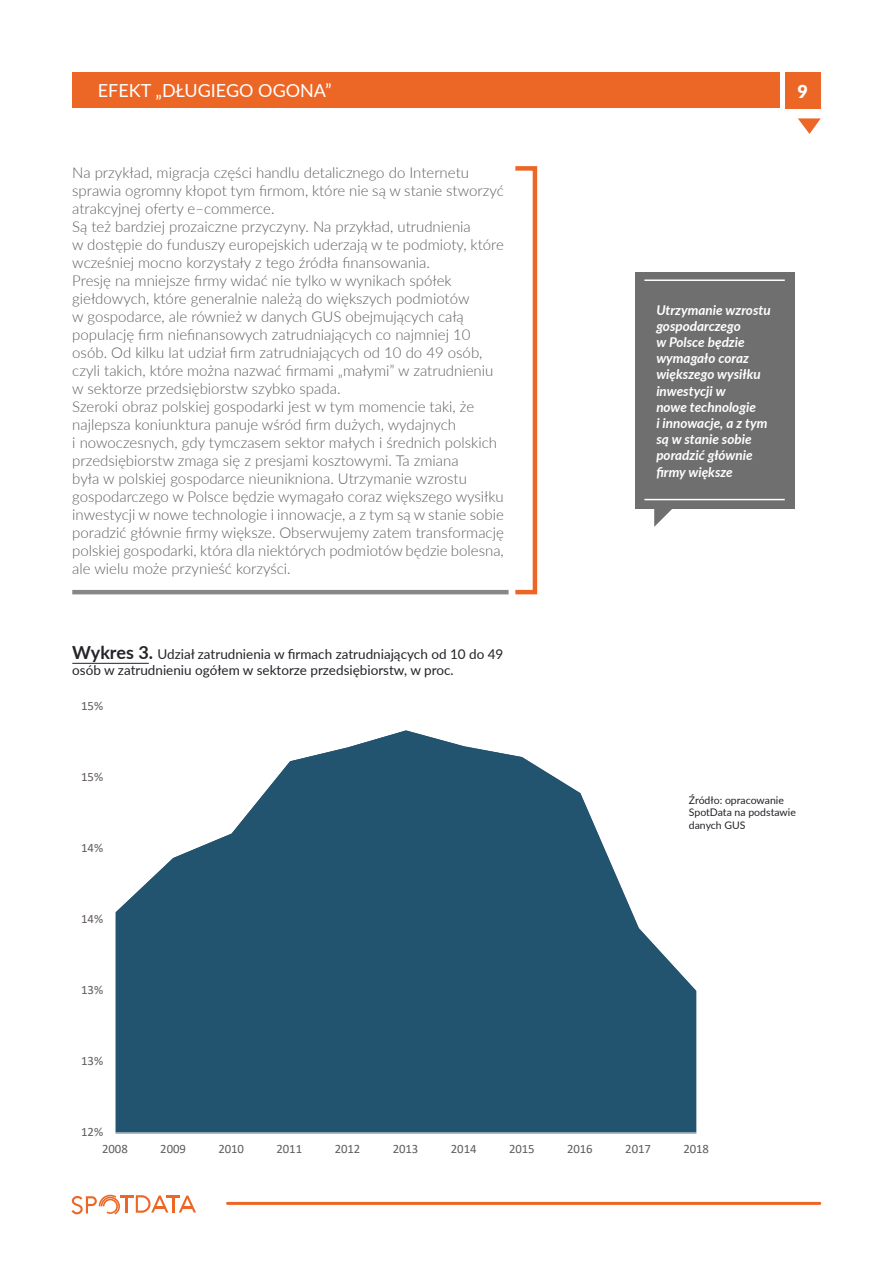
<style>
.page{position:relative;width:893px;height:1263px;background:#fff}
.page>*{position:absolute;margin:0;border:0;box-sizing:border-box;transform-origin:0 0}
.t1{font:18px "Lato";color:#fff}
.t2{font:900 18px "Lato";color:#fff}
.t3{font:300 15px/18px "Lato";color:#5f5f5e}
.t4{font:italic 700 13.5px/16.2px "Lato";color:#fff}
.t5{font:13.5px/16.2px "Lato";color:#232329}
.t6{font:12.75px "Calibri";letter-spacing:-.005em;color:#605c5b}
.t7{font:10.5px/12.6px "Lato";color:#232329}
.s1{font-weight:700;font-size:18px}
</style>
<div class="page">
<div style="left:785px;top:72px;width:36px;height:37px;background:#ec6626"></div>
<svg style="left:798px;top:118px;width:23px;height:16px"></svg>
<div style="left:72px;top:72px;width:708px;height:36px;background:#ec6626"></div>
<hr style="left:228px;top:1202px;width:592px;height:3px;background:#ec6626">
<div style="left:635px;top:272px;width:159px;height:236px;background:#706f6f"></div>
<svg style="left:653px;top:508px;width:21px;height:19px"></svg>
<hr style="left:644px;top:279px;width:141px;height:2px;background:#fff">
<hr style="left:644px;top:499px;width:141px;height:1px;background:#fff">
<hr style="left:72px;top:663px;width:77px;height:1px;background:#232329">
<hr style="left:72px;top:590px;width:437px;height:4px;background:#878786">
<div style="left:513px;top:166px;width:24px;height:428px;border:5px solid #ec6626"></div>
<svg style="left:116px;top:730px;width:580px;height:402px;fill:#22536f"></svg>
<hr style="left:115px;top:1132px;width:582px;height:1px;background:#e2e0e1">
<svg style="left:71px;top:1194px;width:125px;height:21px"></svg>
<p class="t1" style="left:98px;top:78px;width:235px">EFEKT „DŁUGIEGO OGONA”</p>
<p class="t2" style="left:797px;top:81px;width:12px">9</p>
<p class="t3" style="left:72px;top:163px;width:433px">Na przykład, migracja części handlu detalicznego do Internetu sprawia ogromny kłopot tym firmom, które nie są w stanie stworzyć atrakcyjnej oferty e–commerce.<br>Są też bardziej prozaiczne przyczyny. Na przykład, utrudnienia<br>w dostępie do funduszy europejskich uderzają w te podmioty, które wcześniej mocno korzystały z tego źródła finansowania.<br>Presję na mniejsze firmy widać nie tylko w wynikach spółek giełdowych, które generalnie należą do większych podmiotów<br>w gospodarce, ale również w danych GUS obejmujących całą populację firm niefinansowych zatrudniających co najmniej 10 osób. Od kilku lat udział firm zatrudniających od 10 do 49 osób, czyli takich, które można nazwać firmami „małymi” w zatrudnieniu w sektorze przedsiębiorstw szybko spada.<br>Szeroki obraz polskiej gospodarki jest w tym momencie taki, że najlepsza koniunktura panuje wśród firm dużych, wydajnych<br>i nowoczesnych, gdy tymczasem sektor małych i średnich polskich przedsiębiorstw zmaga się z presjami kosztowymi. Ta zmiana<br>była w polskiej gospodarce nieunikniona. Utrzymanie wzrostu gospodarczego w Polsce będzie wymagało coraz większego wysiłku inwestycji w nowe technologie i innowacje, a z tym są w stanie sobie poradzić głównie firmy większe. Obserwujemy zatem transformację polskiej gospodarki, która dla niektórych podmiotów będzie bolesna, ale wielu może przynieść korzyści.</p>
<p class="t5" style="left:72px;top:646px;width:433px"><span class="s1">Wykres 3.</span> Udział zatrudnienia w firmach zatrudniających od 10 do 49 osób w zatrudnieniu ogółem w sektorze przedsiębiorstw, w proc.</p>
<p class="t6" style="left:81px;top:701px;width:23px">15%</p>
<p class="t6" style="left:81px;top:772px;width:23px">15%</p>
<p class="t6" style="left:81px;top:843px;width:23px">14%</p>
<p class="t6" style="left:81px;top:914px;width:23px">14%</p>
<p class="t6" style="left:81px;top:985px;width:23px">13%</p>
<p class="t6" style="left:81px;top:1056px;width:23px">13%</p>
<p class="t6" style="left:81px;top:1127px;width:23px">12%</p>
<p class="t4" style="left:656px;top:301px;width:116px">Utrzymanie wzrostu gospodarczego<br>w Polsce będzie wymagało coraz większego wysiłku inwestycji w<br>nowe technologie<br>i innowacje, a z tym są w stanie sobie poradzić głównie firmy większe</p>
<p class="t7" style="left:689px;top:793px;width:109px">Źródło: opracowanie<br>SpotData na podstawie danych GUS</p>
<p class="t6" style="left:102px;top:1144px;width:27px">2008</p>
<p class="t6" style="left:160px;top:1144px;width:27px">2009</p>
<p class="t6" style="left:218px;top:1144px;width:27px">2010</p>
<p class="t6" style="left:277px;top:1144px;width:27px">2011</p>
<p class="t6" style="left:335px;top:1144px;width:27px">2012</p>
<p class="t6" style="left:393px;top:1144px;width:27px">2013</p>
<p class="t6" style="left:451px;top:1144px;width:27px">2014</p>
<p class="t6" style="left:509px;top:1144px;width:27px">2015</p>
<p class="t6" style="left:567px;top:1144px;width:27px">2016</p>
<p class="t6" style="left:625px;top:1144px;width:27px">2017</p>
<p class="t6" style="left:683px;top:1144px;width:27px">2018</p>
</div>
